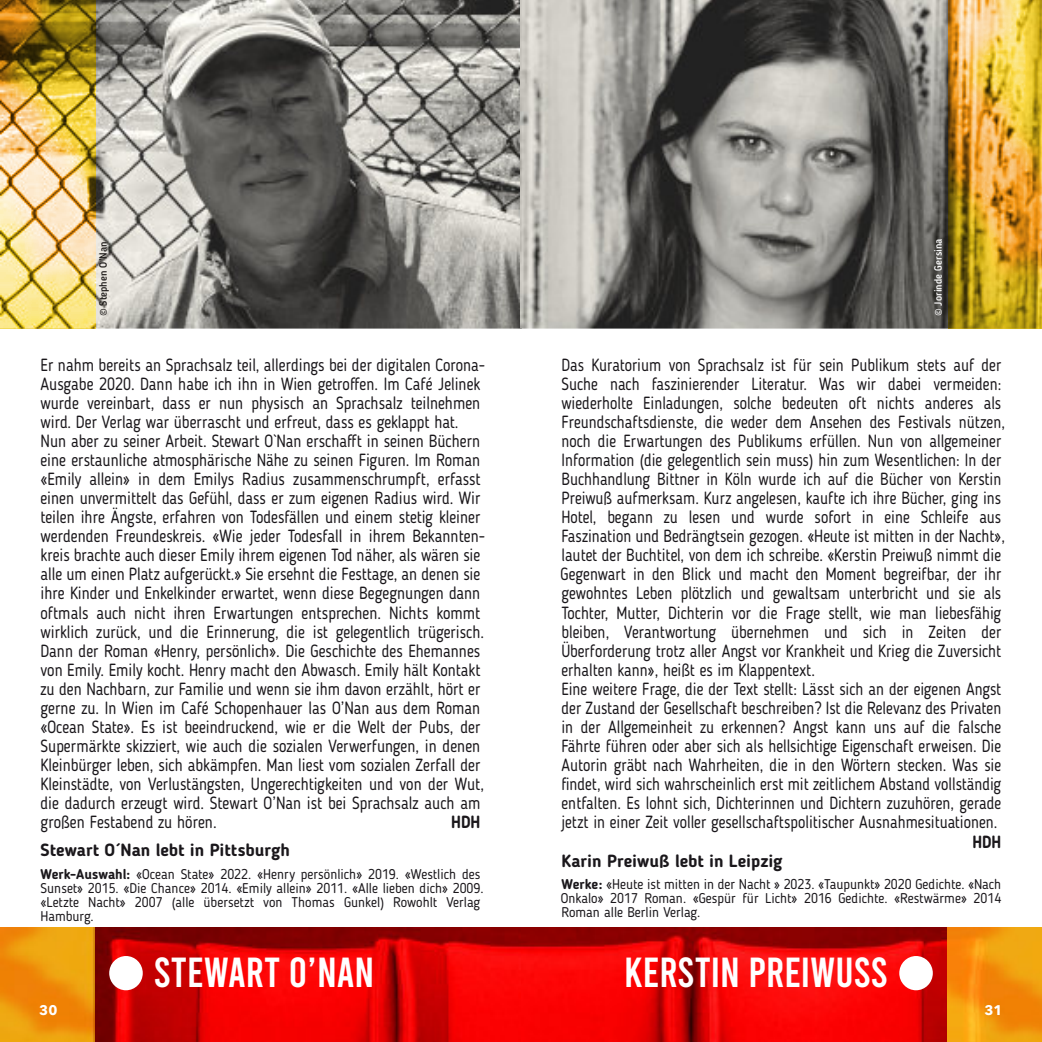
<style>
.page{position:relative;width:1042px;height:1042px;background:#fff}
.page>*{position:absolute;margin:0;border:0;box-sizing:border-box;transform-origin:0 0}
.t1{font:42px "Bebas";color:#fff}
.t2{font:17.5px/19.1px "Blogger Sans";color:#1a171b;scale:.9 1}
.t3{font:17.5px/19.1px "Blogger Sans";color:#1a171b;scale:.91 1}
.t4{font:700 17.5px "Blogger Sans";color:#1a171b}
.t5{font:700 17.5px "Blogger Sans";color:#1a171b;scale:.91 1}
.t6{font:700 17.5px "Blogger Sans";color:#1a171b;scale:.9 1}
.t7{font:14px/14px "Blogger Sans";color:#1a171b}
.t8{font:700 14px "Avenir Next LT Pro";color:#fff}
.t9{font:500 10.5px "Blogger Sans";color:#fff}
.t10{font:500 10.5px "Blogger Sans";color:#1e1b19}
.s1{font-weight:700}
</style>
<div class="page">
<img style="left:94px;top:928px;width:853px;height:114px">
<img style="left:947px;top:928px;width:95px;height:114px">
<img style="left:0;top:928px;width:94px;height:114px">
<img style="left:0;top:0;width:948px;height:329px">
<div style="left:109px;top:956px;width:34px;height:34px;background:#fff;border-radius:50%"></div>
<img style="left:0;top:0;width:95px;height:328px">
<div style="left:899px;top:956px;width:34px;height:34px;background:#fff;border-radius:50%"></div>
<img style="left:948px;top:0;width:94px;height:329px">
<p class="t10" style="left:99px;top:316px;width:76px;rotate:-90deg">© Stephen O’Nan</p>
<p class="t9" style="left:934px;top:316px;width:80px;rotate:-90deg">© Jorinde Gersina</p>
<p class="t3" style="left:41px;top:356px;width:490px">Er nahm bereits an Sprachsalz teil, allerdings bei der digitalen Corona-Ausgabe 2020. Dann habe ich ihn in Wien getroffen. Im Café Jelinek wurde vereinbart, dass er nun physisch an Sprachsalz teilnehmen wird. Der Verlag war überrascht und erfreut, dass es geklappt hat.<br>Nun aber zu seiner Arbeit. Stewart O`Nan erschafft in seinen Büchern eine erstaunliche atmosphärische Nähe zu seinen Figuren. Im Roman «Emily allein» in dem Emilys Radius zusammenschrumpft, erfasst einen unvermittelt das Gefühl, dass er zum eigenen Radius wird. Wir teilen ihre Ängste, erfahren von Todesfällen und einem stetig kleiner werdenden Freundeskreis. «Wie jeder Todesfall in ihrem Bekannten&shy;kreis brachte auch dieser Emily ihrem eigenen Tod näher, als wären sie alle um einen Platz aufgerückt.» Sie ersehnt die Festtage, an denen sie ihre Kinder und Enkelkinder erwartet, wenn diese Begegnungen dann oftmals auch nicht ihren Erwartungen entsprechen. Nichts kommt wirklich zurück, und die Erinnerung, die ist gelegentlich trügerisch.<br>Dann der Roman «Henry, persönlich». Die Geschichte des Ehemannes von Emily. Emily kocht. Henry macht den Abwasch. Emily hält Kontakt zu den Nachbarn, zur Familie und wenn sie ihm davon erzählt, hört er gerne zu. In Wien im Café Schopenhauer las O’Nan aus dem Roman «Ocean State». Es ist beeindruckend, wie er die Welt der Pubs, der Supermärkte skizziert, wie auch die sozialen Verwerfungen, in denen Kleinbürger leben, sich abkämpfen. Man liest vom sozialen Zerfall der Kleinstädte, von Verlustängsten, Ungerechtigkeiten und von der Wut, die dadurch erzeugt wird. Stewart O’Nan ist bei Sprachsalz auch am großen Festabend zu hören.</p>
<p class="t2" style="left:561px;top:356px;width:495px">Das Kuratorium von Sprachsalz ist für sein Publikum stets auf der Suche nach faszinierender Literatur. Was wir dabei vermeiden: wiederholte Einladungen, solche bedeuten oft nichts anderes als Freundschaftsdienste, die weder dem Ansehen des Festivals nützen, noch die Erwartungen des Publikums erfüllen. Nun von allgemeiner Information (die gelegentlich sein muss) hin zum Wesentlichen: In der Buchhandlung Bittner in Köln wurde ich auf die Bücher von Kerstin Preiwuß aufmerksam. Kurz angelesen, kaufte ich ihre Bücher, ging ins Hotel, begann zu lesen und wurde sofort in eine Schleife aus Faszination und Bedrängtsein gezogen. «Heute ist mitten in der Nacht», lautet der Buchtitel, von dem ich schreibe. «Kerstin Preiwuß nimmt die Gegenwart in den Blick und macht den Moment begreifbar, der ihr gewohntes Leben plötzlich und gewaltsam unterbricht und sie als Tochter, Mutter, Dichterin vor die Frage stellt, wie man liebesfähig bleiben, Verantwortung übernehmen und sich in Zeiten der Überforderung trotz aller Angst vor Krankheit und Krieg die Zuversicht erhalten kann», heißt es im Klappentext.<br>Eine weitere Frage, die der Text stellt: Lässt sich an der eigenen Angst der Zustand der Gesellschaft beschreiben? Ist die Relevanz des Privaten in der Allgemeinheit zu erkennen? Angst kann uns auf die falsche Fährte führen oder aber sich als hellsichtige Eigenschaft erweisen. Die Autorin gräbt nach Wahrheiten, die in den Wörtern stecken. Was sie findet, wird sich wahrscheinlich erst mit zeitlichem Abstand vollständig entfalten. Es lohnt sich, Dichterinnen und Dichtern zuzuhören, gerade jetzt in einer Zeit voller gesellschaftspolitischer Ausnahmesituationen.</p>
<p class="t6" style="left:972px;top:834px;width:34px">HDH</p>
<p class="t4" style="left:561px;top:853px;width:222px">Karin Preiwuß lebt in Leipzig</p>
<p class="t7" style="left:561px;top:878px;width:442px;text-align:justify"><span class="s1">Werke:</span> «Heute ist mitten in der Nacht » 2023. «Taupunkt» 2020 Gedichte. «Nach Onkalo» 2017 Roman. «Gespür für Licht» 2016 Gedichte. «Restwärme» 2014<br>Roman alle Berlin Verlag.</p>
<p class="t5" style="left:451px;top:815px;width:34px">HDH</p>
<p class="t4" style="left:41px;top:843px;width:251px">Stewart O´Nan lebt in Pittsburgh</p>
<p class="t7" style="left:41px;top:868px;width:445px"><span class="s1">Werk-Auswahl:</span> «Ocean State» 2022. «Henry persönlich» 2019. «Westlich des Sunset» 2015. «Die Chance» 2014. «Emily allein» 2011. «Alle lieben dich» 2009. «Letzte Nacht» 2007 (alle übersetzt von Thomas Gunkel) Rowohlt Verlag Hamburg.</p>
<h1 class="t1" style="left:154px;top:944px;width:222px">STEWART O’NAN</h1>
<h1 class="t1" style="left:624px;top:944px;width:265px">KERSTIN PREIWUSS</h1>
<p class="t8" style="left:39px;top:1004px;width:20px">30</p>
<p class="t8" style="left:984px;top:1004px;width:20px">31</p>
</div>
